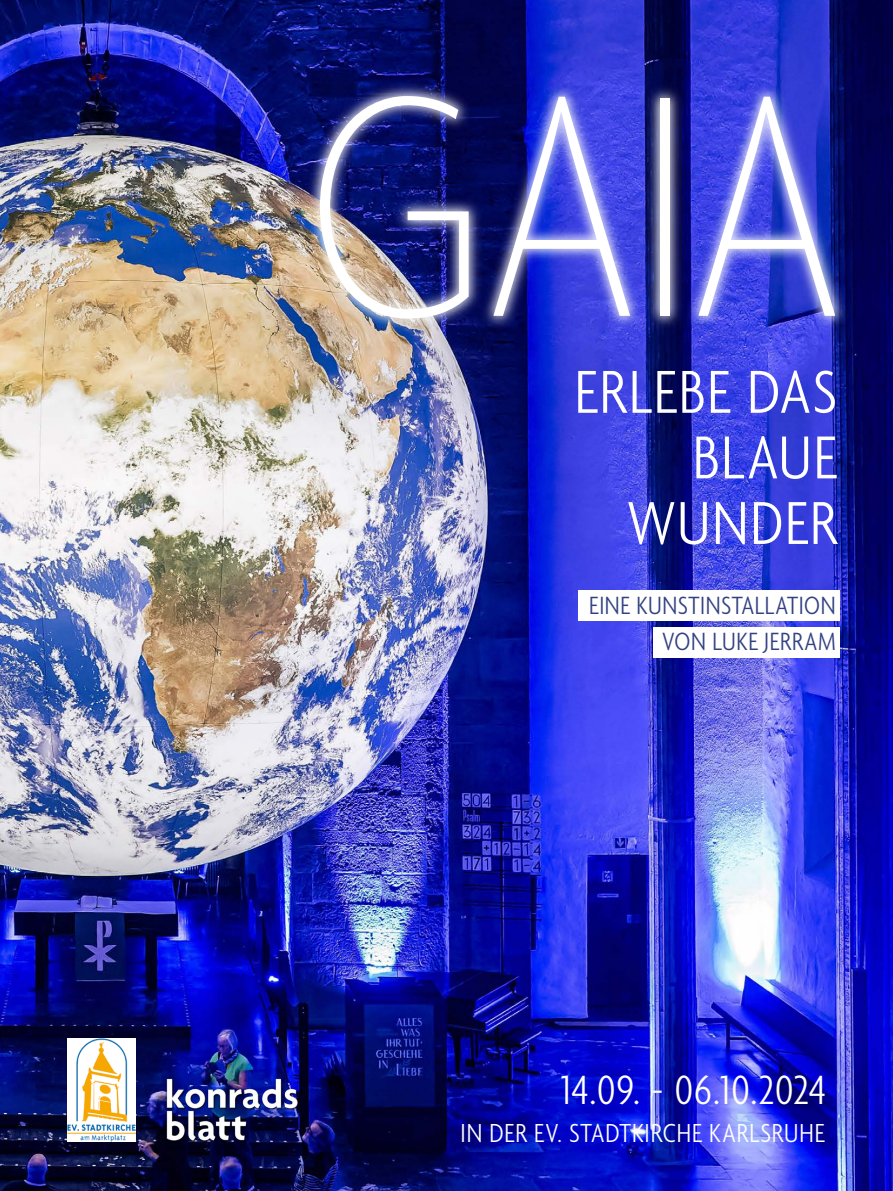
<style>
.page{position:relative;width:893px;height:1191px;background:#fff}
.page>*{position:absolute;margin:0;border:0;box-sizing:border-box;transform-origin:0 0}
.t1{font:100 condensed 340.2px "Agenda";color:#fff}
.t2{font:300 condensed 65.55px/65.6px "Agenda";letter-spacing:.025em;color:#fff;text-align:right}
.t3{font:300 condensed 44.25px "Agenda";letter-spacing:.025em;color:#fff}
.t4{font:300 condensed 28.2px "Agenda";letter-spacing:.03em;color:#fff}
.t5{font:300 condensed 27px/36.6px "Agenda";letter-spacing:.02em;color:#324182;text-align:right}
</style>
<div class="page">
<img style="left:0;top:0;width:893px;height:1191px">
<img style="left:166px;top:1070px;width:144px;height:79px">
<div style="left:305px;top:81px;width:545px;height:253px;background:#fff;opacity:.56"></div>
<div style="left:309px;top:85px;width:536px;height:244px;background:#fff;opacity:.75"></div>
<div style="left:578px;top:590px;width:262px;height:30px;background:#fff"></div>
<div style="left:653px;top:627px;width:187px;height:30px;background:#fff"></div>
<img style="left:67px;top:1039px;width:69px;height:102px">
<h1 class="t1" style="left:307px;top:24px;width:538px">GAIA</h1>
<h2 class="t2" style="left:575px;top:363px;width:264px">ERLEBE DAS<br>BLAUE<br>WUNDER</h2>
<p class="t5" style="left:589px;top:588px;width:248px">EINE KUNSTINSTALLATION<br>VON LUKE JERRAM</p>
<h3 class="t3" style="left:561px;top:1066px;width:266px">14.09. - 06.10.2024</h3>
<p class="t4" style="left:461px;top:1117px;width:366px">IN DER EV. STADTKIRCHE KARLSRUHE</p>
</div>
